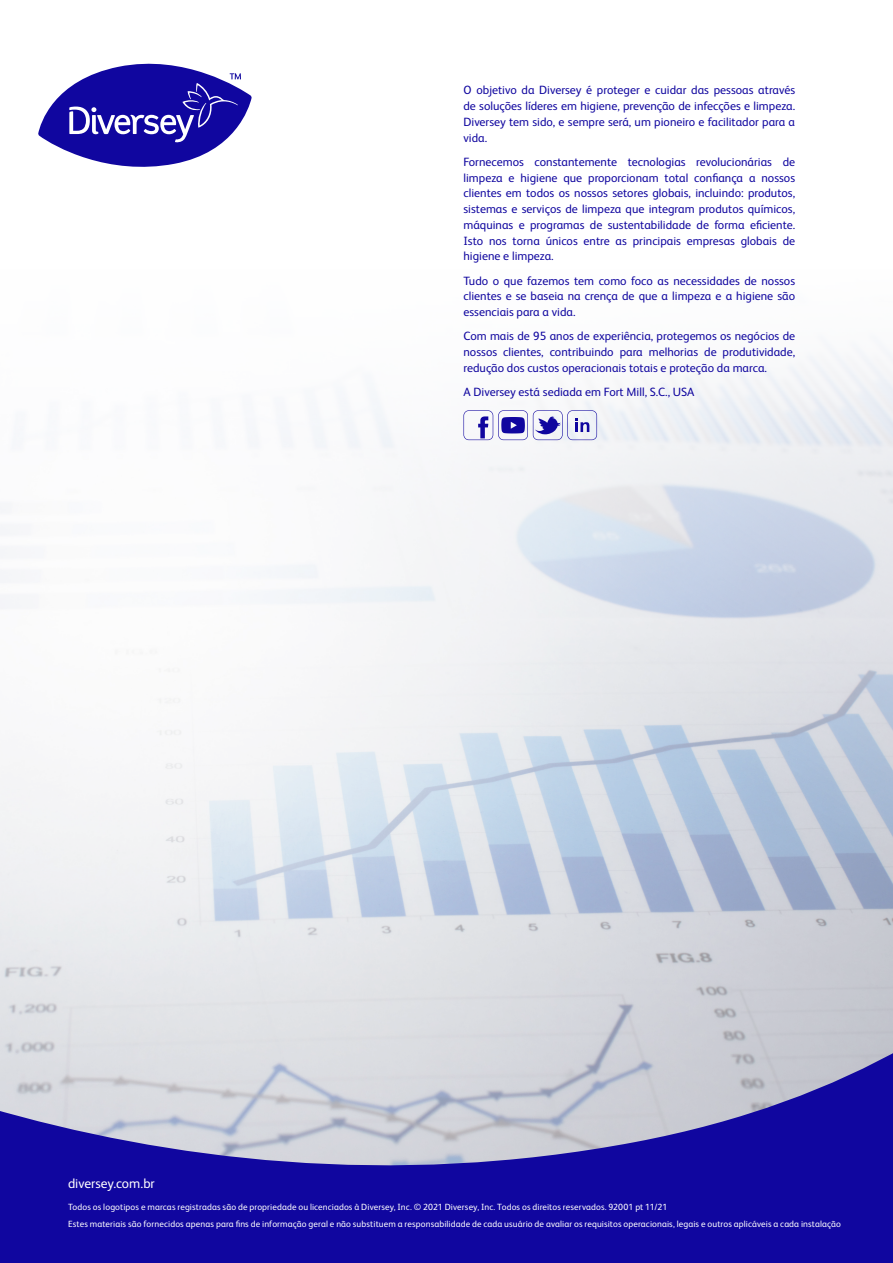
<style>
.page{position:relative;width:893px;height:1263px;background:#fff}
.page>*{position:absolute;margin:0;border:0;box-sizing:border-box;transform-origin:0 0}
.t1{font:13.5px "FS Albert Pro";color:#fff}
.Boiler{font:12px/15.8px "FS Albert Pro";color:#10069f;text-align:justify}
.t2{font:9px "FS Albert Pro";letter-spacing:.01em;color:#fff}
</style>
<div class="page">
<img style="left:0;top:346px;width:893px;height:700px">
<svg style="left:0;top:1046px;width:893px;height:217px;fill:#10069f"></svg>
<svg style="left:38px;top:63px;width:214px;height:104px"></svg>
<svg style="left:463px;top:410px;width:134px;height:30px"></svg>
<p class="Boiler" style="left:463px;top:81px;width:333px">O objetivo da Diversey é proteger e cuidar das pessoas através de soluções líderes em higiene, prevenção de infecções e limpeza.<br>Diversey tem sido, e sempre será, um pioneiro e facilitador para a vida.</p>
<p class="Boiler" style="left:463px;top:153px;width:333px">Fornecemos constantemente tecnologias revolucionárias de limpeza e higiene que proporcionam total confiança a nossos clientes em todos os nossos setores globais, incluindo: produtos, sistemas e serviços de limpeza que integram produtos químicos, máquinas e programas de sustentabilidade de forma eficiente.<br>Isto nos torna únicos entre as principais empresas globais de higiene e limpeza.</p>
<p class="Boiler" style="left:463px;top:272px;width:333px">Tudo o que fazemos tem como foco as necessidades de nossos clientes e se baseia na crença de que a limpeza e a higiene são essenciais para a vida.</p>
<p class="Boiler" style="left:463px;top:327px;width:333px">Com mais de 95 anos de experiência, protegemos os negócios de nossos clientes, contribuindo para melhorias de produtividade, redução dos custos operacionais totais e proteção da marca.</p>
<p class="Boiler" style="left:463px;top:383px;width:233px">A Diversey está sediada em Fort Mill, S.C., USA</p>
<p class="t1" style="left:68px;top:1174px;width:88px">diversey.com.br</p>
<p class="t2" style="left:68px;top:1201px;width:601px">Todos os logotipos e marcas registradas são de propriedade ou licenciados à Diversey, Inc. © 2021 Diversey, Inc. Todos os direitos reservados. 92001 pt 11/21</p>
<p class="t2" style="left:68px;top:1217px;width:774px">Estes materiais são fornecidos apenas para fins de informação geral e não substituem a responsabilidade de cada usuário de avaliar os requisitos operacionais, legais e outros aplicáveis a cada instalação</p>
</div>
